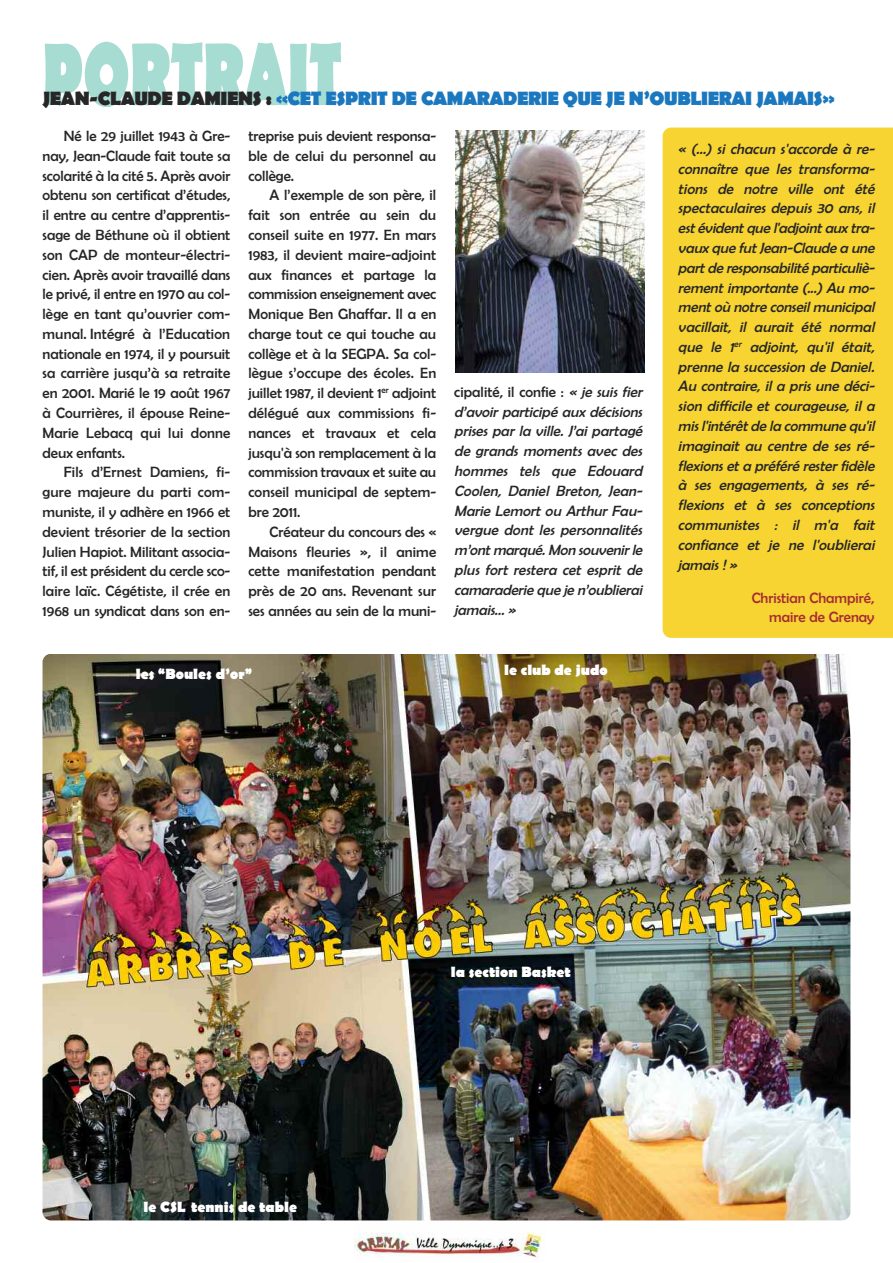
<style>
.page{position:relative;width:893px;height:1263px;background:#fff}
.page>*{position:absolute;margin:0;border:0;box-sizing:border-box;transform-origin:0 0}
.t1{font:700 19.5px "Berlin Sans FB";letter-spacing:-.025em;color:#1c78be}
.t2{font:15px/19.8px "Berlin Sans FB";letter-spacing:.01em;color:#272627;text-align:justify}
.t3{font:italic 15px/19.8px "Berlin Sans FB";color:#272627;text-align:justify}
.t4{font:700 15px "Berlin Sans FB";color:#fff}
.t5{font:15px/19.8px "Berlin Sans FB";color:#a62c32;text-align:right}
.s1{color:#272627}
.s2{font-style:normal}
</style>
<div class="page">
<img style="left:354px;top:1232px;width:190px;height:27px">
<img style="left:43px;top:655px;width:807px;height:565px;border-radius:9px">
<svg style="left:45px;top:42px;width:243px;height:65px"></svg>
<img style="left:455px;top:131px;width:189px;height:242px">
<div style="left:663px;top:128px;width:230px;height:510px;background:#f7d432"></div>
<h1 class="t1" style="left:43px;top:87px;width:794px"><span class="s1">JEAN-CLAUDE DAMIENS :</span> «CET ESPRIT DE CAMARADERIE QUE JE N’OUBLIERAI JAMAIS»</h1>
<p class="t2" style="left:43px;top:126px;width:189px;text-indent:21px">Né le 29 juillet 1943 à Gre&shy;nay, Jean-Claude fait toute sa scolarité à la cité 5. Après avoir obtenu son certificat d’études, il entre au centre d’apprentis&shy;sage de Béthune où il obtient son CAP de monteur-électri&shy;cien. Après avoir travaillé dans le privé, il entre en 1970 au col&shy;lège en tant qu’ouvrier com&shy;munal. Intégré à l’Education nationale en 1974, il y poursuit sa carrière jusqu’à sa retraite en 2001. Marié le 19 août 1967 à Courrières, il épouse Reine-Marie Lebacq qui lui donne deux enfants.</p>
<p class="t2" style="left:43px;top:462px;width:189px;text-indent:21px">Fils d’Ernest Damiens, fi&shy;gure majeure du parti com&shy;muniste, il y adhère en 1966 et devient trésorier de la section Julien Hapiot. Militant associa&shy;tif, il est président du cercle sco&shy;laire laïc. Cégétiste, il crée en 1968 un syndicat dans son en-</p>
<p class="t2" style="left:248px;top:126px;width:189px">treprise puis devient responsa&shy;ble de celui du personnel au collège.</p>
<p class="t2" style="left:248px;top:185px;width:189px;text-indent:21px">A l’exemple de son père, il fait son entrée au sein du conseil suite en 1977. En mars 1983, il devient maire-adjoint aux finances et partage la commission enseignement avec Monique Ben Ghaffar. Il a en charge tout ce qui touche au collège et à la SEGPA. Sa col&shy;lègue s’occupe des écoles. En juillet 1987, il devient 1<sup>er</sup> adjoint délégué aux commissions fi&shy;nances et travaux et cela jusqu'à son remplacement à la commission travaux et suite au conseil municipal de septem&shy;bre 2011.</p>
<p class="t2" style="left:248px;top:522px;width:189px;text-indent:21px">Créateur du concours des « Maisons fleuries », il anime cette manifestation pendant près de 20 ans. Revenant sur ses années au sein de la muni-</p>
<p class="t3" style="left:678px;top:139px;width:201px">« (...) si chacun s'accorde à re&shy;connaître que les transforma&shy;tions de notre ville ont été spectaculaires depuis 30 ans, il est évident que l'adjoint aux tra&shy;vaux que fut Jean-Claude a une part de responsabilité particuliè&shy;rement importante (...) Au mo&shy;ment où notre conseil municipal vacillait, il aurait été normal que le 1<sup>er</sup> adjoint, qu'il était, prenne la succession de Daniel.<br>Au contraire, il a pris une déci&shy;sion difficile et courageuse, il a mis l'intérêt de la commune qu'il imaginait au centre de ses ré&shy;flexions et a préféré rester fidèle à ses engagements, à ses ré&shy;flexions et à ses conceptions communistes : il m'a fait confiance et je ne l'oublierai jamais ! »</p>
<p class="t5" style="left:752px;top:588px;width:124px">Christian Champiré, maire de Grenay</p>
<p class="t3" style="left:454px;top:382px;width:193px"><span class="s2">cipalité, il confie :</span> «jesuisfier d’avoir participé aux décisions prises par la ville. J’ai partagé de grands moments avec des hommes tels que Edouard Coolen, Daniel Breton, Jean-Marie Lemort ou Arthur Fau&shy;vergue dont les personnalités m’ont marqué. Mon souvenir le plus fort restera cet esprit de camaraderie que je n’oublierai jamais... »</p>
<p class="t4" style="left:136px;top:665px;width:118px">les “Boules d’or”</p>
<p class="t4" style="left:504px;top:661px;width:105px">le club de judo</p>
<p class="t4" style="left:143px;top:1198px;width:155px">le CSL tennis de table</p>
<p class="t4" style="left:451px;top:963px;width:121px">la section Basket</p>
</div>
